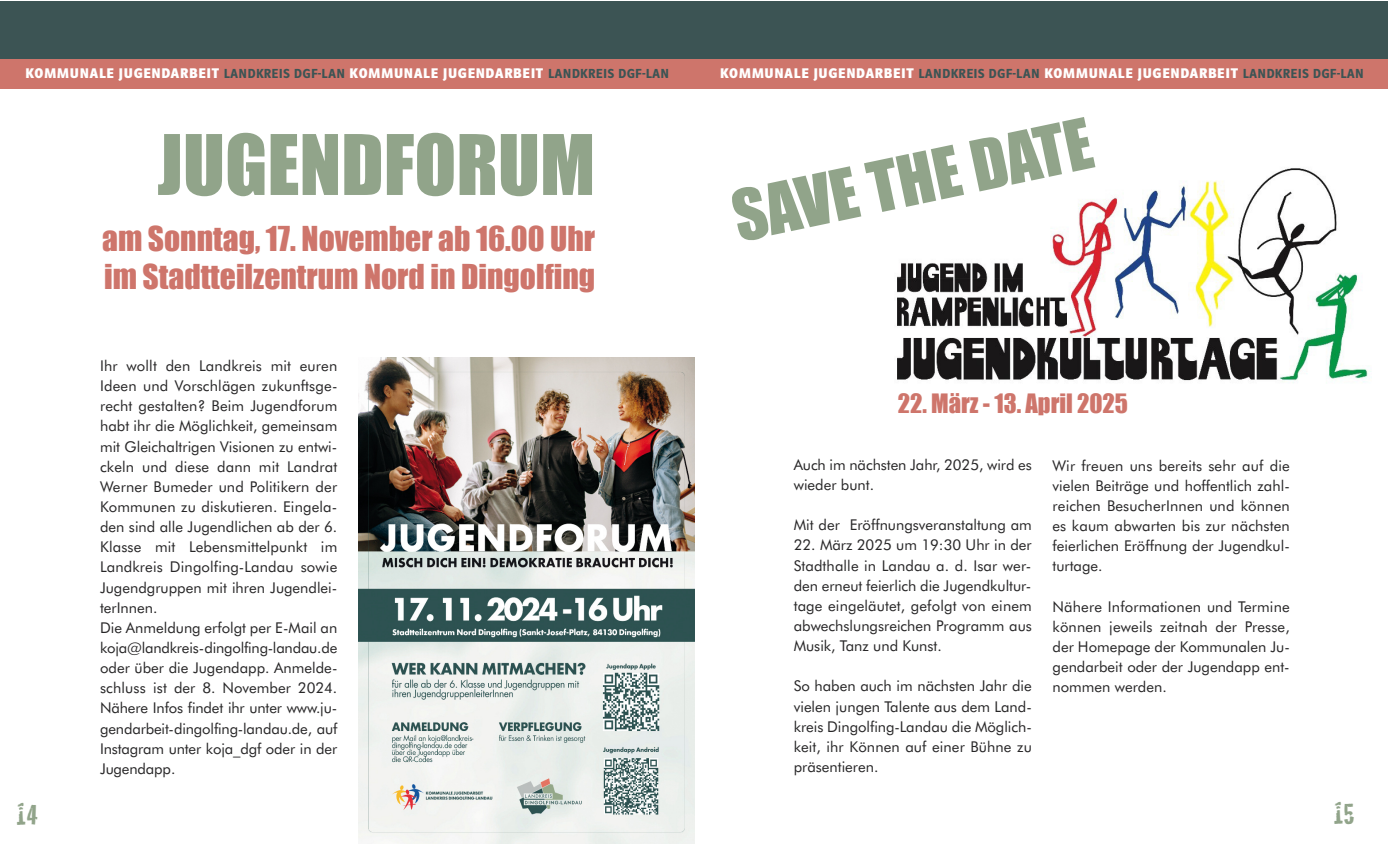
<style>
.page{position:relative;width:1389px;height:844px;background:#fff}
.page>*{position:absolute;margin:0;border:0;box-sizing:border-box;transform-origin:0 0}
.t1{font:77px "Impact";color:#91a48a}
.t2{font:64.92px "Impact";color:#91a48a}
.t3{font:31.5px/37.8px "Impact";color:#ce756b}
.t4{font:30.45px "Cracked";color:#91a48a}
.t5{font:24.5px "Impact";color:#ce756b}
.t6{font:14.88px/20.1px "Futura BT";color:#272627;text-align:justify}
.t7{font:700 14.53px "Polo 22";letter-spacing:.05em;color:#fff}
.s1{font-weight:600;font-size:13.47px;color:#3c5454}
</style>
<div class="page">
<div style="left:0;top:2px;width:1388px;height:58px;background:#3c5454"></div>
<div style="left:0;top:60px;width:1388px;height:29px;background:#ce756b"></div>
<img style="left:897px;top:168px;width:474px;height:215px">
<img style="left:359px;top:357px;width:335px;height:486px">
<p class="t7" style="left:25px;top:65px;width:645px">KOMMUNALE JUGENDARBEIT <span class="s1">LANDKREIS DGF-LAN</span> KOMMUNALE JUGENDARBEIT <span class="s1">LANDKREIS DGF-LAN</span></p>
<p class="t7" style="left:720px;top:65px;width:645px">KOMMUNALE JUGENDARBEIT <span class="s1">LANDKREIS DGF-LAN</span> KOMMUNALE JUGENDARBEIT <span class="s1">LANDKREIS DGF-LAN</span></p>
<h2 class="t2" style="left:725px;top:178px;width:367px;rotate:-12deg">SAVE THE DATE</h2>
<h1 class="t1" style="left:157px;top:117px;width:439px">JUGENDFORUM</h1>
<h3 class="t3" style="left:102px;top:220px;width:495px">am Sonntag, 17. November ab 16.00 Uhr im Stadtteilzentrum Nord in Dingolfing</h3>
<p class="t6" style="left:100px;top:355px;width:239px;text-align:left">Ihr wollt den Landkreis mit euren Ideen und Vorschlägen zukunftsge&shy;recht gestalten? Beim Jugendforum habt ihr die Möglichkeit, gemeinsam mit Gleichaltrigen Visionen zu entwi&shy;ckeln und diese dann mit Landrat Werner Bumeder und Politikern der Kommunen zu diskutieren. Eingela&shy;den sind alle Jugendlichen ab der 6.<br>Klasse mit Lebensmittelpunkt im Landkreis Dingolfing-Landau sowie Jugendgruppen mit ihren Jugendlei&shy;terInnen.<br>Die Anmeldung erfolgt per E-Mail an koja@landkreis-dingolfing-landau.de oder über die Jugendapp. Anmelde&shy;schluss ist der 8. November 2024.<br>Nähere Infos findet ihr unter www.ju&shy;gendarbeit-dingolfing-landau.de, auf Instagram unter koja_dgf oder in der Jugendapp.</p>
<h3 class="t5" style="left:898px;top:388px;width:232px">22. März - 13. April 2025</h3>
<p class="t6" style="left:794px;top:454px;width:240px">Auch im nächsten Jahr, 2025, wird es wieder bunt.</p>
<p class="t6" style="left:794px;top:514px;width:240px">Mit der Eröffnungsveranstaltung am</p>
<p class="t6" style="left:794px;top:534px;width:240px">22. März 2025 um 19:30 Uhr in der Stadthalle in Landau a. d. Isar wer&shy;den erneut feierlich die Jugendkultur&shy;tage eingeläutet, gefolgt von einem abwechslungsreichen Programm aus Musik, Tanz und Kunst.</p>
<p class="t6" style="left:794px;top:675px;width:240px">So haben auch im nächsten Jahr die vielen jungen Talente aus dem Land&shy;kreis Dingolfing-Landau die Möglich&shy;keit, ihr Können auf einer Bühne zu präsentieren.</p>
<p class="t6" style="left:1053px;top:455px;width:239px">Wir freuen uns bereits sehr auf die vielen Beiträge und hoffentlich zahl&shy;reichen BesucherInnen und können es kaum abwarten bis zur nächsten feierlichen Eröffnung der Jugendkul&shy;turtage.</p>
<p class="t6" style="left:1053px;top:596px;width:239px">Nähere Informationen und Termine können jeweils zeitnah der Presse, der Homepage der Kommunalen Ju&shy;gendarbeit oder der Jugendapp ent&shy;nommen werden.</p>
<h3 class="t4" style="left:17px;top:798px;width:23px">14</h3>
<h3 class="t4" style="left:1334px;top:797px;width:23px">15</h3>
</div>
